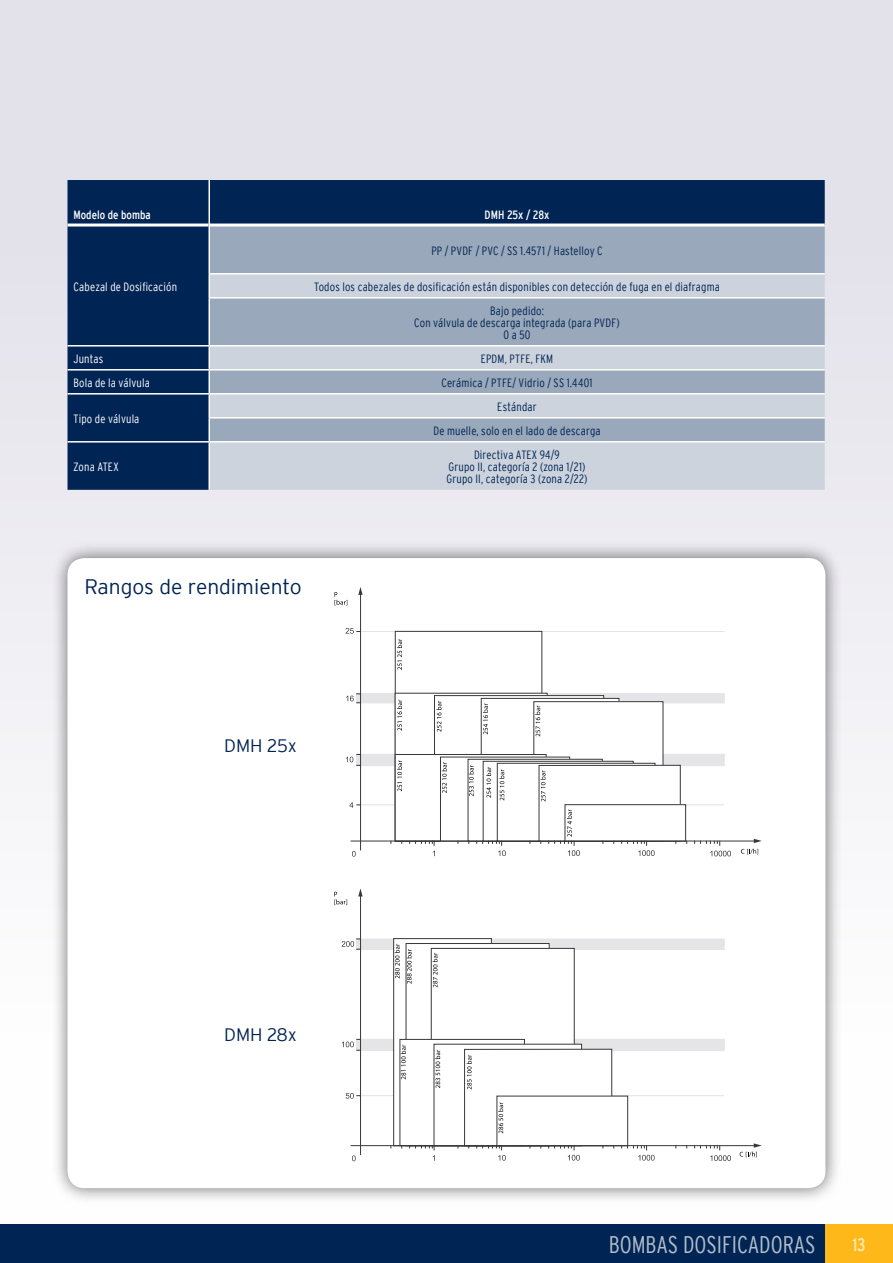
<style>
.page{position:relative;width:893px;height:1263px;background:#fff}
.page>*{position:absolute;margin:0;border:0;box-sizing:border-box;transform-origin:0 0}
.t1{font:300 condensed 24px "Interstate";color:#b3bdcb}
.t2{font:300 21px "Interstate";color:#002453}
.t3{font:300 18px "Interstate";color:#002453}
.t4{font:condensed 18px "Interstate";color:#ffeaba}
.t5{font:300 condensed 12px/12px "Interstate";letter-spacing:.015em;color:#002453;text-align:center}
.t6{font:300 condensed 12px "Interstate";letter-spacing:.015em;color:#fff}
.t7{font:condensed 12px "Interstate";color:#fff}
</style>
<div class="page">
<div style="left:0;top:1224px;width:835px;height:39px;background:#002453"></div>
<div style="left:825px;top:1224px;width:68px;height:39px;background:#ffb819"></div>
<div style="left:0;top:0;width:893px;height:1224px;background:linear-gradient(to bottom,#dfdce7,#fff)"></div>
<div style="left:51px;top:541px;width:791px;height:663px;background:#000;opacity:.57"></div>
<div style="left:67px;top:558px;width:758px;height:630px;background:#fff;border-radius:17px"></div>
<div style="left:68px;top:180px;width:757px;height:310px;background:#002453"></div>
<div style="left:210px;top:227px;width:615px;height:46px;background:#99a8ba"></div>
<svg style="left:210px;top:275px;width:615px;height:215px;background:#b5bfcd"></svg>
<hr style="left:208px;top:417px;width:617px;height:2px;background:#fff">
<hr style="left:68px;top:224px;width:140px;height:3px;background:#fff">
<hr style="left:210px;top:224px;width:615px;height:3px;background:#fff">
<hr style="left:208px;top:225px;width:2px;height:48px;background:#fff">
<hr style="left:208px;top:273px;width:617px;height:2px;background:#fff">
<hr style="left:208px;top:275px;width:2px;height:22px;background:#fff">
<hr style="left:208px;top:297px;width:617px;height:2px;background:#fff">
<hr style="left:208px;top:299px;width:2px;height:46px;background:#fff">
<hr style="left:68px;top:345px;width:141px;height:2px;background:#fff">
<hr style="left:209px;top:345px;width:616px;height:2px;background:#fff">
<hr style="left:208px;top:347px;width:2px;height:22px;background:#fff">
<hr style="left:68px;top:369px;width:141px;height:2px;background:#fff">
<hr style="left:209px;top:369px;width:616px;height:2px;background:#fff">
<hr style="left:208px;top:371px;width:2px;height:22px;background:#fff">
<hr style="left:68px;top:393px;width:141px;height:2px;background:#fff">
<hr style="left:209px;top:393px;width:616px;height:2px;background:#fff">
<hr style="left:208px;top:395px;width:2px;height:22px;background:#fff">
<hr style="left:208px;top:419px;width:2px;height:22px;background:#fff">
<hr style="left:68px;top:441px;width:141px;height:2px;background:#fff">
<hr style="left:209px;top:441px;width:616px;height:2px;background:#fff">
<hr style="left:208px;top:443px;width:2px;height:47px;background:#fff">
<hr style="left:208px;top:180px;width:2px;height:45px;background:#fff">
<hr style="left:358px;top:804px;width:366px;height:1px;background:#e5e5e7">
<hr style="left:358px;top:631px;width:367px;height:1px;background:#e5e5e7">
<div style="left:357px;top:754px;width:367px;height:12px;background:#e5e5e7"></div>
<div style="left:356px;top:693px;width:368px;height:10px;background:#e5e5e7"></div>
<svg style="left:352px;top:851px;width:4px;height:6px"></svg>
<svg style="left:346px;top:693px;width:14px;height:10px"></svg>
<svg style="left:349px;top:802px;width:11px;height:6px"></svg>
<svg style="left:346px;top:628px;width:14px;height:6px"></svg>
<svg style="left:346px;top:754px;width:14px;height:12px"></svg>
<hr style="left:360px;top:593px;width:1px;height:257px;background:#393838">
<svg style="left:358px;top:587px;width:5px;height:8px"></svg>
<div style="left:395px;top:693px;width:152px;height:148px;background:#fff"></div>
<div style="left:434px;top:696px;width:170px;height:145px;background:#fff"></div>
<div style="left:481px;top:698px;width:138px;height:143px;background:#fff"></div>
<div style="left:534px;top:702px;width:129px;height:139px;background:#fff"></div>
<div style="left:534px;top:701px;width:129px;height:140px;border:1px solid #393838"></div>
<div style="left:395px;top:754px;width:151px;height:87px;background:#fff"></div>
<div style="left:395px;top:754px;width:151px;height:87px;border:1px solid #393838"></div>
<div style="left:440px;top:757px;width:130px;height:84px;border:1px solid #393838"></div>
<div style="left:468px;top:759px;width:135px;height:82px;border:1px solid #393838"></div>
<div style="left:483px;top:761px;width:150px;height:80px;border:1px solid #393838"></div>
<div style="left:497px;top:763px;width:158px;height:78px;border:1px solid #393838"></div>
<div style="left:539px;top:765px;width:141px;height:76px;background:#fff"></div>
<div style="left:539px;top:765px;width:141px;height:76px;border:1px solid #393838"></div>
<div style="left:565px;top:805px;width:121px;height:36px;background:#fff"></div>
<div style="left:565px;top:804px;width:121px;height:37px;border:1px solid #393838"></div>
<hr style="left:351px;top:841px;width:404px;height:1px;background:#393838">
<svg style="left:754px;top:839px;width:8px;height:4px"></svg>
<svg style="left:621px;top:842px;width:34px;height:14px"></svg>
<svg style="left:694px;top:841px;width:37px;height:15px"></svg>
<svg style="left:476px;top:842px;width:30px;height:14px"></svg>
<svg style="left:409px;top:842px;width:26px;height:14px"></svg>
<svg style="left:397px;top:639px;width:5px;height:31px"></svg>
<svg style="left:548px;top:809px;width:32px;height:47px"></svg>
<svg style="left:541px;top:770px;width:4px;height:31px"></svg>
<svg style="left:499px;top:769px;width:5px;height:31px"></svg>
<svg style="left:486px;top:767px;width:5px;height:31px"></svg>
<svg style="left:469px;top:765px;width:5px;height:31px"></svg>
<svg style="left:442px;top:762px;width:5px;height:31px"></svg>
<svg style="left:397px;top:760px;width:5px;height:31px"></svg>
<svg style="left:436px;top:701px;width:5px;height:31px"></svg>
<svg style="left:483px;top:703px;width:5px;height:31px"></svg>
<svg style="left:535px;top:705px;width:5px;height:31px"></svg>
<svg style="left:397px;top:700px;width:5px;height:31px"></svg>
<svg style="left:334px;top:592px;width:13px;height:13px"></svg>
<svg style="left:741px;top:849px;width:17px;height:5px"></svg>
<hr style="left:358px;top:1095px;width:366px;height:1px;background:#e5e5e7">
<div style="left:357px;top:1039px;width:367px;height:11px;background:#e5e5e7"></div>
<div style="left:356px;top:1039px;width:368px;height:12px;border:1px solid #e5e5e7"></div>
<div style="left:356px;top:939px;width:368px;height:10px;background:#e5e5e7"></div>
<div style="left:356px;top:939px;width:369px;height:11px;border:1px solid #e5e5e7"></div>
<svg style="left:352px;top:1155px;width:4px;height:6px"></svg>
<svg style="left:342px;top:938px;width:18px;height:12px"></svg>
<svg style="left:346px;top:1093px;width:14px;height:6px"></svg>
<svg style="left:342px;top:1039px;width:18px;height:12px"></svg>
<hr style="left:360px;top:895px;width:1px;height:260px;background:#393838">
<svg style="left:358px;top:888px;width:5px;height:8px"></svg>
<div style="left:394px;top:938px;width:97px;height:208px;background:#fff"></div>
<div style="left:393px;top:938px;width:99px;height:208px;border:1px solid #393838"></div>
<div style="left:406px;top:943px;width:143px;height:203px;background:#fff"></div>
<div style="left:431px;top:948px;width:143px;height:197px;background:#fff"></div>
<div style="left:431px;top:948px;width:143px;height:198px;border:1px solid #393838"></div>
<div style="left:400px;top:1039px;width:124px;height:106px;background:#fff"></div>
<div style="left:400px;top:1039px;width:125px;height:107px;border:1px solid #393838"></div>
<div style="left:434px;top:1044px;width:148px;height:102px;background:#fff"></div>
<div style="left:465px;top:1049px;width:147px;height:97px;background:#fff"></div>
<div style="left:464px;top:1049px;width:148px;height:97px;border:1px solid #393838"></div>
<div style="left:497px;top:1096px;width:131px;height:50px;background:#fff"></div>
<hr style="left:351px;top:1145px;width:404px;height:1px;background:#393838">
<svg style="left:621px;top:1145px;width:34px;height:15px"></svg>
<svg style="left:694px;top:1145px;width:37px;height:16px"></svg>
<svg style="left:548px;top:1146px;width:32px;height:14px"></svg>
<svg style="left:476px;top:1146px;width:30px;height:15px"></svg>
<svg style="left:409px;top:1146px;width:26px;height:15px"></svg>
<svg style="left:334px;top:892px;width:13px;height:13px"></svg>
<svg style="left:740px;top:1143px;width:22px;height:14px"></svg>
<svg style="left:498px;top:1102px;width:5px;height:31px"></svg>
<svg style="left:467px;top:1055px;width:5px;height:34px"></svg>
<svg style="left:435px;top:1050px;width:5px;height:38px"></svg>
<svg style="left:401px;top:1045px;width:5px;height:34px"></svg>
<svg style="left:433px;top:953px;width:4px;height:34px"></svg>
<svg style="left:407px;top:949px;width:5px;height:35px"></svg>
<svg style="left:395px;top:944px;width:5px;height:34px"></svg>
<p class="t7" style="left:74px;top:208px;width:79px">Modelo de bomba</p>
<p class="t7" style="left:485px;top:208px;width:66px">DMH 25x / 28x</p>
<p class="t6" style="left:74px;top:280px;width:105px">Cabezal de Dosificación</p>
<p class="t5" style="left:431px;top:244px;width:173px">PP / PVDF / PVC / SS 1.4571 / Hastelloy C</p>
<p class="t5" style="left:314px;top:274px;width:407px;line-height:24px">Todos los cabezales de dosificación están disponibles con detección de fuga en el diafragma<br>Bajo pedido:</p>
<p class="t5" style="left:414px;top:316px;width:207px">Con válvula de descarga integrada (para PVDF)<br>0 a 50</p>
<p class="t6" style="left:73px;top:352px;width:31px">Juntas</p>
<p class="t5" style="left:481px;top:352px;width:74px">EPDM, PTFE, FKM</p>
<p class="t6" style="left:73px;top:376px;width:78px">Bola de la válvula</p>
<p class="t5" style="left:441px;top:376px;width:153px">Cerámica / PTFE/ Vidrio / SS 1.4401</p>
<p class="t6" style="left:73px;top:412px;width:67px">Tipo de válvula</p>
<p class="t5" style="left:433px;top:394px;width:169px;line-height:24px">Estándar<br>De muelle, solo en el lado de descarga</p>
<p class="t6" style="left:73px;top:460px;width:47px">Zona ATEX</p>
<h2 class="t2" style="left:84px;top:575px;width:219px">Rangos de rendimiento</h2>
<h3 class="t3" style="left:224px;top:736px;width:74px">DMH 25x</h3>
<h3 class="t3" style="left:224px;top:1024px;width:74px">DMH 28x</h3>
<p class="t5" style="left:446px;top:448px;width:142px">Directiva ATEX 94/9<br>Grupo II, categoría 2 (zona 1/21)<br>Grupo II, categoría 3 (zona 2/22)</p>
<h1 class="t1" style="left:609px;top:1231px;width:208px">BOMBAS DOSIFICADORAS</h1>
<h3 class="t4" style="left:852px;top:1234px;width:15px">13</h3>
</div>
